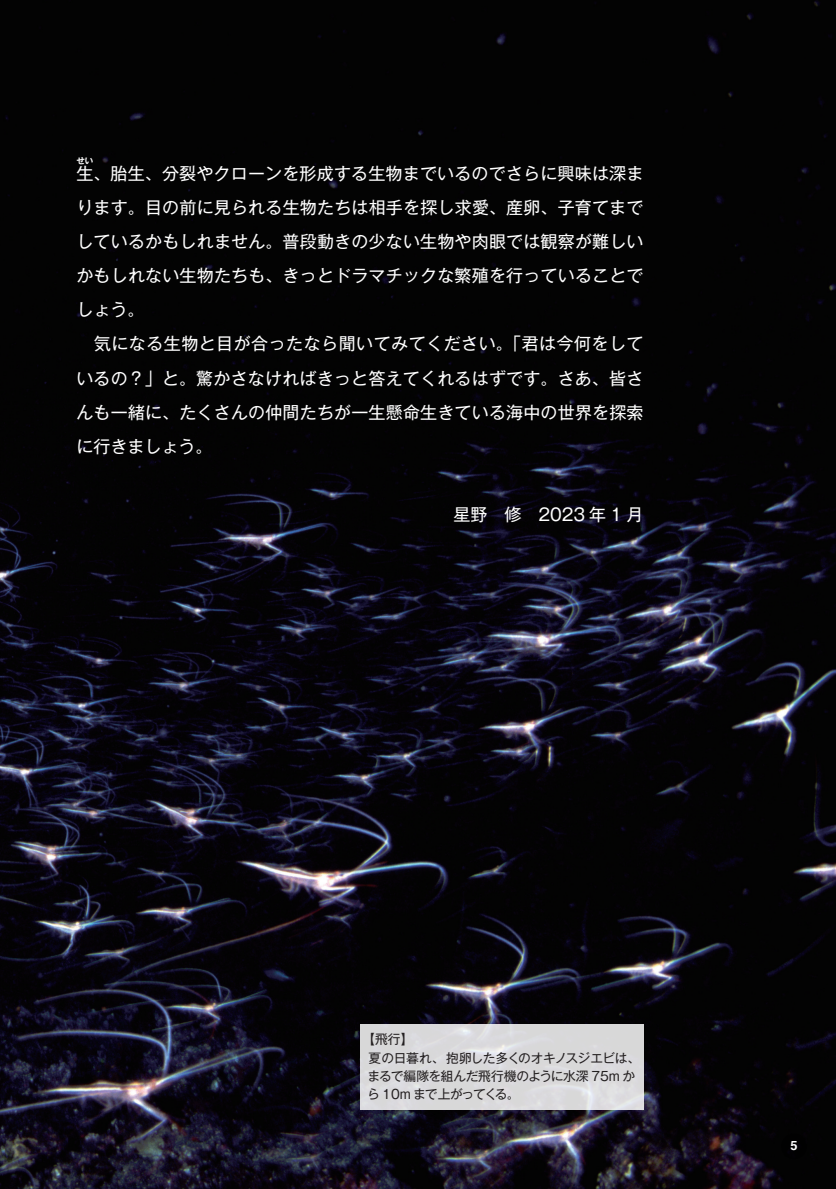
<style>
.page{position:relative;width:836px;height:1189px;background:#fff}
.page>*{position:absolute;margin:0;border:0;box-sizing:border-box;transform-origin:0 0}
.t1{font:17px/34px "Gothic MB101 Pro";letter-spacing:.01em;color:#fff}
.t2{font:12.8px/18.4px "Gothic MB101 Pro";letter-spacing:-.025em;color:#231f20}
.t3{font:700 12.8px "Helvetica";color:#fff}
.t4{font:700 8.6px "Gothic MB101 Pro De";color:#fff}
</style>
<div class="page">
<img style="left:0;top:0;width:836px;height:1189px">
<div style="left:360px;top:1024px;width:283px;height:85px;background:#d9d8da"></div>
<div style="left:781px;top:1133px;width:26px;height:26px;background:#010101;border-radius:50%"></div>
<p class="t4" style="left:76px;top:154px;width:19px">せい</p>
<p class="t1" style="left:76px;top:189px;width:569px">ります。目の前に見られる生物たちは相手を探し求愛、産卵、子育てまでしているかもしれません。普段動きの少ない生物や肉眼では観察が難しいかもしれない生物たちも、きっとドラマチックな繁殖を行っていることでしょう。<br>　気になる生物と目が合ったなら聞いてみてください。「君は今何をしているの？」と。驚かさなければきっと答えてくれるはずです。さあ、皆さんも一緒に、たくさんの仲間たちが一生懸命生きている海中の世界を探索に行きましょう。</p>
<p class="t1" style="left:76px;top:155px;width:568px">生、胎生、分裂やクローンを形成する生物までいるのでさらに興味は深ま</p>
<p class="t1" style="left:453px;top:495px;width:192px">星野　修　2023 年 1 月</p>
<p class="t2" style="left:367px;top:1028px;width:274px;text-indent:-5px">【飛行】<br>夏の日暮れ、抱卵した多くのオキノスジエビは、まるで編隊を組んだ飛行機のように水深 75m から 10m まで上がってくる。</p>
<p class="t3" style="left:790px;top:1135px;width:9px">5</p>
</div>
